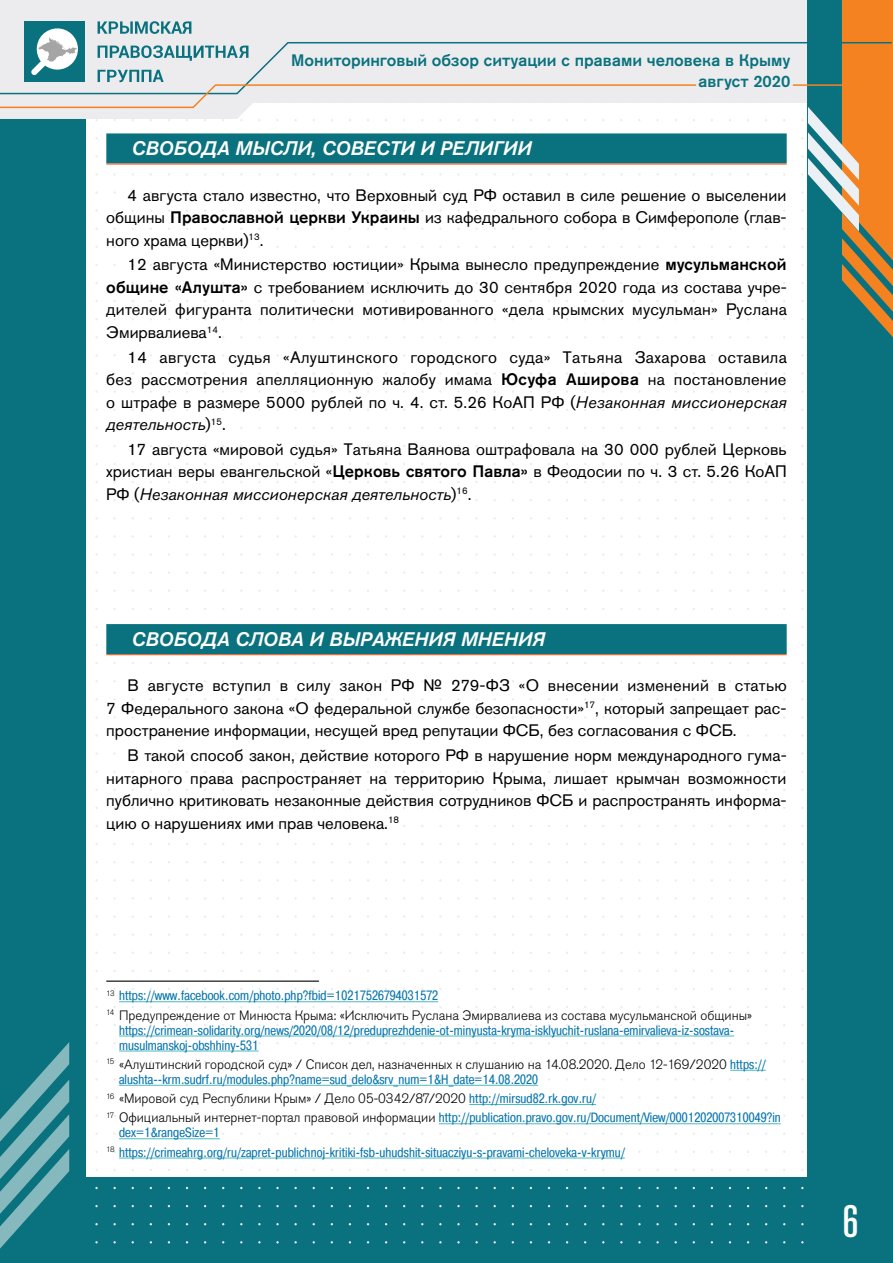
<style>
.page{position:relative;width:893px;height:1263px;background:#fff}
.page>*{position:absolute;margin:0;border:0;box-sizing:border-box;transform-origin:0 0}
.t1{font:500 condensed 45px "Akzidenz Grotesk Pro";color:#fff}
.t2{font:italic 500 19.5px "Akzidenz Grotesk Pro";letter-spacing:.01em;color:#fff}
.t3{font:16.5px/22.5px "Akzidenz Grotesk Pro";color:#000;text-align:justify}
.t4{font:500 16.5px/20.7px "Akzidenz Grotesk Pro";color:#0a727e;text-align:right}
.t5{font:13.5px/15px "Pragmatica Cond C";letter-spacing:.01em;color:#0976ae}
.t6{font:300 13.5px "Akzidenz Grotesk Pro";color:#000}
.s1{font-weight:500}
.s2{font-style:italic}
.s3{font-family:"Pragmatica Cond C";font-weight:400;color:#0976ae}
.s4{font-family:"Akzidenz Grotesk Pro";font-weight:300;color:#000}
</style>
<div class="page">
<div style="left:0;top:1178px;width:893px;height:85px;background:#0a727e"></div>
<div style="left:0;top:0;width:85px;height:1263px;background:#0a727e"></div>
<svg style="left:0;top:0;width:808px;height:119px;fill:#ececee"></svg>
<div style="left:808px;top:0;width:85px;height:1263px;background:#0a727e"></div>
<svg style="left:842px;top:0;width:51px;height:338px"></svg>
<svg style="left:801px;top:101px;width:58px;height:130px"></svg>
<svg style="left:0;top:1042px;width:69px;height:206px"></svg>
<div style="left:24px;top:21px;width:61px;height:61px;background:#0a727e"></div>
<svg style="left:38px;top:28px;width:39px;height:13px"></svg>
<svg style="left:98px;top:21px;width:20px;height:13px"></svg>
<svg style="left:120px;top:21px;width:13px;height:13px"></svg>
<svg style="left:135px;top:21px;width:24px;height:13px"></svg>
<svg style="left:161px;top:21px;width:10px;height:13px"></svg>
<svg style="left:171px;top:21px;width:20px;height:13px"></svg>
<svg style="left:0;top:41px;width:893px;height:54px;background:#cdd4d0"></svg>
<svg style="left:0;top:83px;width:698px;height:26px"></svg>
<hr style="left:793px;top:84px;width:100px;height:2px;background:#f48220">
<div style="left:106px;top:133px;width:681px;height:30px;background:#0a727e"></div>
<hr style="left:106px;top:163px;width:681px;height:2px;background:#f15a22">
<div style="left:106px;top:624px;width:681px;height:30px;background:#0a727e"></div>
<hr style="left:106px;top:654px;width:681px;height:1px;background:#f15a22">
<hr style="left:106px;top:980px;width:213px;height:2px;background:#000">
<hr style="left:119px;top:1001px;width:319px;height:1px;background:#4bb9c2">
<hr style="left:119px;top:1036px;width:615px;height:1px;background:#4bb9c2">
<hr style="left:119px;top:1051px;width:140px;height:1px;background:#4bb9c2">
<hr style="left:730px;top:1070px;width:36px;height:1px;background:#4bb9c2">
<hr style="left:119px;top:1085px;width:419px;height:1px;background:#4bb9c2">
<hr style="left:469px;top:1104px;width:127px;height:1px;background:#4bb9c2">
<hr style="left:439px;top:1123px;width:342px;height:1px;background:#4bb9c2">
<hr style="left:119px;top:1138px;width:101px;height:1px;background:#4bb9c2">
<hr style="left:119px;top:1158px;width:506px;height:1px;background:#4bb9c2">
<p class="t4" style="left:291px;top:49px;width:501px">Мониторинговый обзор ситуации с правами человека в Крыму август 2020</p>
<p class="t2" style="left:132px;top:135px;width:401px">СВОБОДА МЫСЛИ, СОВЕСТИ И РЕЛИГИИ</p>
<p class="t3" style="left:106px;top:184px;width:682px;text-indent:21px">4 августа стало известно, что Верховный суд РФ оставил в силе решение о выселении общины <span class="s1">Православной церкви Украины</span> из кафедрального собора в Симферополе (глав&shy;ного храма церкви)<sup>13</sup>.</p>
<p class="t3" style="left:106px;top:253px;width:682px;text-indent:21px">12 августа «Министерство юстиции» Крыма вынесло предупреждение <span class="s1">мусульманской общине «Алушта»</span> с требованием исключить до 30 сентября 2020 года из состава учре&shy;дителей фигуранта политически мотивированного «дела крымских мусульман» Руслана Эмирвалиева<sup>14</sup>.</p>
<p class="t3" style="left:106px;top:345px;width:682px;text-indent:21px">14 августа судья «Алуштинского городского суда» Татьяна Захарова оставила без рассмотрения апелляционную жалобу имама <span class="s1">Юсуфа Аширова</span> на постановление о штрафе в размере 5000 рублей по ч. 4. ст. 5.26 КоАП РФ (<span class="s2">Незаконная миссионерская деятельность</span>)<sup>15</sup>.</p>
<p class="t3" style="left:106px;top:438px;width:682px;text-indent:21px">17 августа «мировой судья» Татьяна Ваянова оштрафовала на 30 000 рублей Церковь христиан веры евангельской «<span class="s1">Церковь святого Павла»</span> в Феодосии по ч. 3 ст. 5.26 КоАП РФ (<span class="s2">Незаконная миссионерская деятельность</span>)<sup>16</sup>.</p>
<p class="t2" style="left:132px;top:626px;width:415px">СВОБОДА СЛОВА И ВЫРАЖЕНИЯ МНЕНИЯ</p>
<p class="t3" style="left:106px;top:674px;width:682px;text-indent:21px">В августе вступил в силу закон РФ № 279-ФЗ «О внесении изменений в статью 7 Федерального закона «О федеральной службе безопасности»<sup>17</sup>, который запрещает рас&shy;пространение информации, несущей вред репутации ФСБ, без согласования с ФСБ.</p>
<p class="t3" style="left:106px;top:744px;width:682px;text-indent:21px">В такой способ закон, действие которого РФ в нарушение норм международного гума&shy;нитарного права распространяет на территорию Крыма, лишает крымчан возможности публично критиковать незаконные действия сотрудников ФСБ и распространять информа&shy;цию о нарушениях ими прав человека.<sup>18</sup></p>
<p class="t5" style="left:106px;top:988px;width:333px"><sup>13</sup> https://www.facebook.com/photo.php?fbid=10217526794031572</p>
<p class="t6" style="left:106px;top:1006px;width:647px"><sup>14</sup> Предупреждение от Минюста Крыма: «Исключить Руслана Эмирвалиева из состава мусульманской общины»</p>
<p class="t5" style="left:119px;top:1022px;width:617px">https://crimean-solidarity.org/news/2020/08/12/preduprezhdenie-ot-minyusta-kryma-isklyuchit-ruslana-emirvalieva-iz-sostava&shy;musulmanskoj-obshhiny-531</p>
<p class="t6" style="left:106px;top:1055px;width:661px"><sup>15</sup> «Алуштинский городской суд» / Список дел, назначенных к слушанию на 14.08.2020. Дело 12-169/2020 <span class="s3">https://</span></p>
<p class="t5" style="left:119px;top:1072px;width:421px">alushta--krm.sudrf.ru/modules.php?name=sud_delo&amp;srv_num=1&amp;H_date=14.08.2020</p>
<p class="t6" style="left:106px;top:1090px;width:491px"><sup>16</sup> «Мировой суд Республики Крым» / Дело 05-0342/87/2020 <span class="s3">http://mirsud82.rk.gov.ru/</span></p>
<p class="t5" style="left:119px;top:1110px;width:663px;text-indent:-13px"><sup>17</sup> <span class="s4">Официальный интернет-портал правовой информации</span> http://publication.pravo.gov.ru/Document/View/0001202007310049?in dex=1&amp;rangeSize=1</p>
<p class="t5" style="left:106px;top:1144px;width:520px"><sup>18</sup> https://crimeahrg.org/ru/zapret-publichnoj-kritiki-fsb-uhudshit-situacziyu-s-pravami-cheloveka-v-krymu/</p>
<h1 class="t1" style="left:842px;top:1192px;width:17px">6</h1>
</div>
